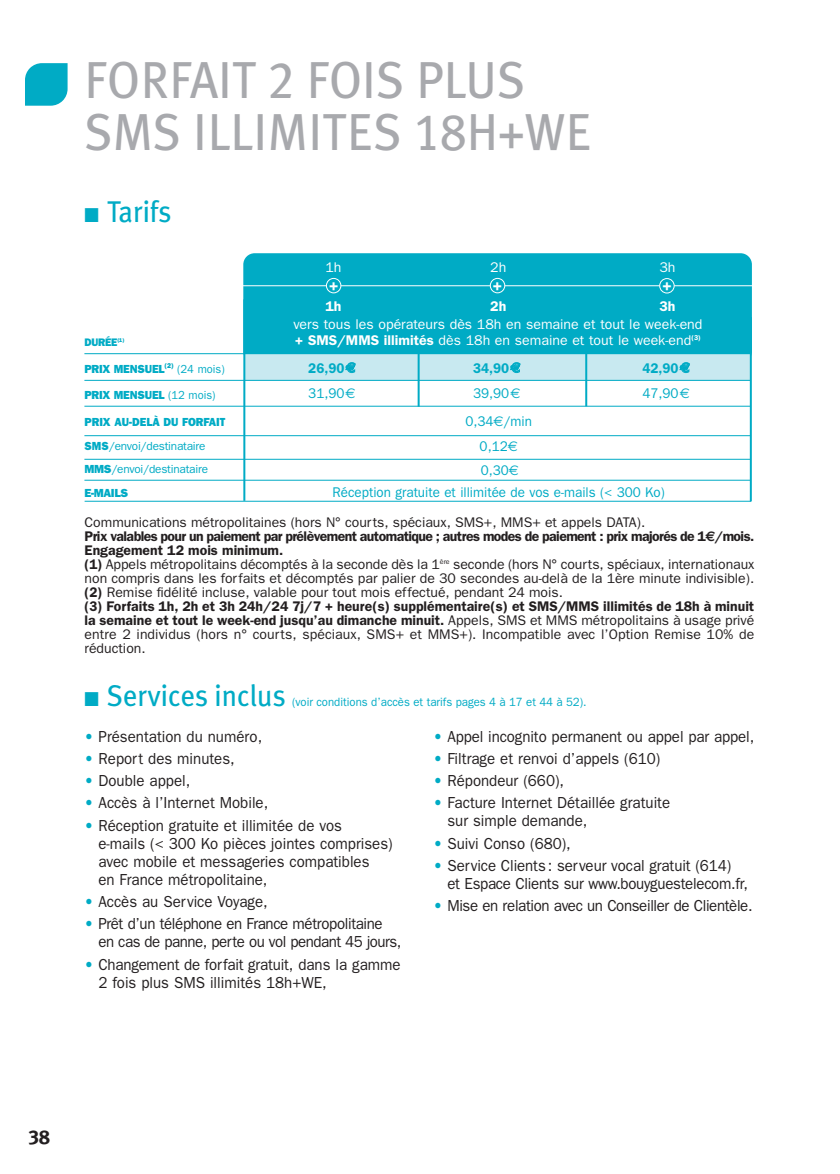
<style>
.page{position:relative;width:840px;height:1174px;background:#fff}
.page>*{position:absolute;margin:0;border:0;box-sizing:border-box;transform-origin:0 0}
.t1{font:52px/52px "Meta Plus";color:#a8a9ad;scale:.95 1}
.t2{font:30px "Meta Plus";color:#00abc5;scale:.95 1}
.t3{font:20px "Meta Plus Bold Caps";color:#231f20}
.t4{font:600 16.4px "Franklin Gothic";color:#fff}
.t5{font:16px/18px "Franklin Gothic";color:#231f20;scale:.94 1}
.t6{font:16px/18px "Franklin Gothic";letter-spacing:-.025em;color:#231f20;scale:.94 1}
.t7{font:16px/18px "Franklin Gothic";letter-spacing:-.02em;color:#231f20;scale:.94 1}
.t8{font:14.2px/16px "Franklin Gothic";color:#fff}
.t9{font:14px/14px "Franklin Gothic";color:#231f20}
.t10{font:14px "Franklin Gothic";color:#00abc5;scale:.95 1}
.t11{font:600 14px "Franklin Gothic";color:#00abc5;scale:.95 1}
.t12{font:14px "Franklin Gothic";color:#fff}
.t13{font:600 14px "Franklin Gothic";color:#fff}
.t14{font:12px "Franklin Gothic";color:#00abc5;scale:.95 1}
.t15{font:11.8px/24px "Franklin Gothic";letter-spacing:-.02em;color:#00abc5}
.t16{font:800 11.8px "Franklin Gothic";letter-spacing:-.02em;color:#00abc5;scale:.96 1}
.t17{font:800 11.8px "Franklin Gothic";color:#00abc5;scale:.95 1}
.t18{font:800 11px "Franklin Gothic";letter-spacing:-.02em;color:#00abc5;scale:.96 1}
.s1{font-family:"Meta Plus Book Caps"}
.s2{font-weight:600}
.s3{font-weight:400}
.s4{font-family:"Euro Sans";font-weight:700}
.s5{font-family:"Euro Sans"}
.s6{font-weight:800}
.s7{color:#00abc5}
</style>
<div class="page">
<svg style="left:25px;top:63px;width:43px;height:43px;background:#16b2c9"></svg>
<div style="left:243px;top:253px;width:508px;height:110px;background:#00abc5;border-radius:11px"></div>
<div style="left:244px;top:354px;width:506px;height:26px;background:#c8e9f0"></div>
<hr style="left:749px;top:317px;width:2px;height:184px;background:#00abc5">
<hr style="left:84px;top:435px;width:666px;height:1px;background:#00abc5">
<hr style="left:84px;top:459px;width:666px;height:1px;background:#00abc5">
<hr style="left:84px;top:380px;width:666px;height:1px;background:#00abc5">
<hr style="left:84px;top:406px;width:666px;height:1px;background:#00abc5">
<hr style="left:243px;top:299px;width:2px;height:202px;background:#00abc5">
<hr style="left:417px;top:296px;width:2px;height:111px;background:#00abc5">
<hr style="left:585px;top:295px;width:2px;height:111px;background:#00abc5">
<hr style="left:84px;top:353px;width:666px;height:1px;background:#00abc5">
<hr style="left:84px;top:480px;width:666px;height:1px;background:#00abc5">
<hr style="left:85px;top:501px;width:665px;height:1px;background:#00abc5">
<hr style="left:233px;top:285px;width:520px;height:1px;background:#fff">
<div style="left:326px;top:278px;width:14px;height:15px;background:#00abc5;border-radius:50%"></div>
<div style="left:326px;top:278px;width:15px;height:15px;border:2px solid #fff;border-radius:50%"></div>
<div style="left:490px;top:278px;width:14px;height:15px;background:#00abc5;border-radius:50%"></div>
<div style="left:489px;top:278px;width:16px;height:15px;border:2px solid #fff;border-radius:50%"></div>
<div style="left:659px;top:278px;width:14px;height:15px;background:#00abc5;border-radius:50%"></div>
<div style="left:658px;top:278px;width:16px;height:15px;border:2px solid #fff;border-radius:50%"></div>
<h1 class="t1" style="left:85px;top:58px;width:534px">FORFAIT <span class="s1">2</span> FOIS PLUS<br>SMS ILLIMITES <span class="s1">18</span>H+WE</h1>
<h2 class="t2" style="left:85px;top:200px;width:93px">■ Tarifs</h2>
<p class="t18" style="left:84px;top:338px;width:43px">DURÉE<sup>(1)</sup></p>
<p class="t12" style="left:325px;top:262px;width:18px">1h</p>
<p class="t12" style="left:490px;top:262px;width:18px">2h</p>
<p class="t12" style="left:659px;top:262px;width:18px">3h</p>
<p class="t13" style="left:325px;top:301px;width:18px">1h</p>
<p class="t13" style="left:490px;top:301px;width:18px">2h</p>
<p class="t13" style="left:659px;top:301px;width:18px">3h</p>
<p class="t4" style="left:328px;top:279px;width:11px">+</p>
<p class="t4" style="left:492px;top:279px;width:11px">+</p>
<p class="t4" style="left:661px;top:279px;width:11px">+</p>
<p class="t8" style="left:293px;top:317px;width:410px">vers tous les opérateurs dès 18h en semaine et tout le week-end <span class="s2">+ SMS/MMS illimités</span> dès 18h en semaine et tout le week-end<sup>(3)</sup></p>
<p class="t16" style="left:84px;top:364px;width:148px">PRIX MENSUEL<sup>(2)</sup> <span class="s3">(24 mois)</span></p>
<p class="t11" style="left:308px;top:363px;width:52px">26,90<span class="s4">€</span></p>
<p class="t11" style="left:473px;top:363px;width:52px">34,90<span class="s4">€</span></p>
<p class="t11" style="left:642px;top:363px;width:52px">42,90<span class="s4">€</span></p>
<p class="t16" style="left:84px;top:390px;width:138px">PRIX MENSUEL <span class="s3">(12 mois)</span></p>
<p class="t10" style="left:308px;top:389px;width:51px">31,90<span class="s5">€</span></p>
<p class="t10" style="left:473px;top:389px;width:51px">39,90<span class="s5">€</span></p>
<p class="t10" style="left:642px;top:389px;width:51px">47,90<span class="s5">€</span></p>
<p class="t17" style="left:84px;top:418px;width:150px">PRIX AU-DELÀ DU FORFAIT</p>
<p class="t10" style="left:465px;top:416px;width:72px">0,34<span class="s5">€</span>/min</p>
<p class="t15" style="left:84px;top:435px;width:122px"><span class="s6">SMS</span>/envoi/destinataire</p>
<p class="t10" style="left:479px;top:442px;width:42px">0,12<span class="s5">€</span></p>
<p class="t15" style="left:84px;top:458px;width:125px"><span class="s6">MMS</span>/envoi/destinataire<br><span class="s6">E-MAILS</span></p>
<p class="t10" style="left:480px;top:465px;width:41px">0,30<span class="s5">€</span></p>
<p class="t10" style="left:332px;top:487px;width:351px">Réception gratuite et illimitée de vos e-mails (&lt; 300 Ko)</p>
<p class="t9" style="left:85px;top:516px;width:670px">Communications métropolitaines (hors N° courts, spéciaux, SMS+, MMS+ et appels DATA).<br><span class="s2">Prix valables pour un paiement par prélèvement automatique ; autres modes de paiement : prix majorés de 1</span><span class="s4">€</span><span class="s2">/mois.<br>Engagement 12 mois minimum.<br>(1)</span> Appels métropolitains décomptés à la seconde dès la 1<sup>ère</sup> seconde (hors N° courts, spéciaux, internationaux non compris dans les forfaits et décomptés par palier de 30 secondes au-delà de la 1ère minute indivisible). <span class="s2">(2)</span> Remise fidélité incluse, valable pour tout mois effectué, pendant 24 mois.<br><span class="s2">(3) Forfaits 1h, 2h et 3h 24h/24 7j/7 + heure(s) supplémentaire(s) et SMS/MMS illimités de 18h à minuit la semaine et tout le week-end jusqu’au dimanche minuit.</span> Appels, SMS et MMS métropolitains à usage privé entre 2 individus (hors n° courts, spéciaux, SMS+ et MMS+). Incompatible avec l’Option Remise 10% de réduction.</p>
<h2 class="t2" style="left:85px;top:684px;width:213px">■ Services inclus</h2>
<p class="t14" style="left:292px;top:697px;width:311px">(voir conditions d’accès et tarifs pages 4 à 17 et 44 à 52).</p>
<p class="t5" style="left:85px;top:728px;width:190px"><span class="s7">•</span> Présentation du numéro,</p>
<p class="t5" style="left:85px;top:751px;width:161px"><span class="s7">•</span> Report des minutes,</p>
<p class="t5" style="left:85px;top:773px;width:114px"><span class="s7">•</span> Double appel,</p>
<p class="t5" style="left:85px;top:795px;width:197px"><span class="s7">•</span> Accès à l’Internet Mobile,</p>
<p class="t5" style="left:98px;top:817px;width:314px;text-indent:-14px"><span class="s7">•</span> Réception gratuite et illimitée de vos e-mails (&lt; 300 Ko pièces jointes comprises) avec mobile et messageries compatibles<br>en France métropolitaine,</p>
<p class="t5" style="left:85px;top:894px;width:196px"><span class="s7">•</span> Accès au Service Voyage,</p>
<p class="t6" style="left:98px;top:916px;width:324px;text-indent:-14px"><span class="s7">•</span> Prêt d’un téléphone en France métropolitaine en cas de panne, perte ou vol pendant 45 jours,</p>
<p class="t5" style="left:98px;top:956px;width:323px;text-indent:-14px"><span class="s7">•</span> Changement de forfait gratuit, dans la gamme<br>2 fois plus SMS illimités 18h+WE,</p>
<p class="t5" style="left:433px;top:728px;width:342px"><span class="s7">•</span> Appel incognito permanent ou appel par appel,</p>
<p class="t5" style="left:433px;top:751px;width:242px"><span class="s7">•</span> Filtrage et renvoi d’appels (610)</p>
<p class="t5" style="left:433px;top:773px;width:140px"><span class="s7">•</span> Répondeur (660),</p>
<p class="t5" style="left:447px;top:795px;width:238px;text-indent:-14px"><span class="s7">•</span> Facture Internet Détaillée gratuite sur simple demande,</p>
<p class="t5" style="left:433px;top:835px;width:147px"><span class="s7">•</span> Suivi Conso (680),</p>
<p class="t7" style="left:447px;top:858px;width:321px;text-indent:-14px"><span class="s7">•</span> Service Clients: serveur vocal gratuit (614)<br>et Espace Clients sur www.bouyguestelecom.fr,</p>
<p class="t6" style="left:433px;top:898px;width:340px"><span class="s7">•</span> Mise en relation avec un Conseiller de Clientèle.</p>
<h3 class="t3" style="left:28px;top:1125px;width:23px">38</h3>
</div>
